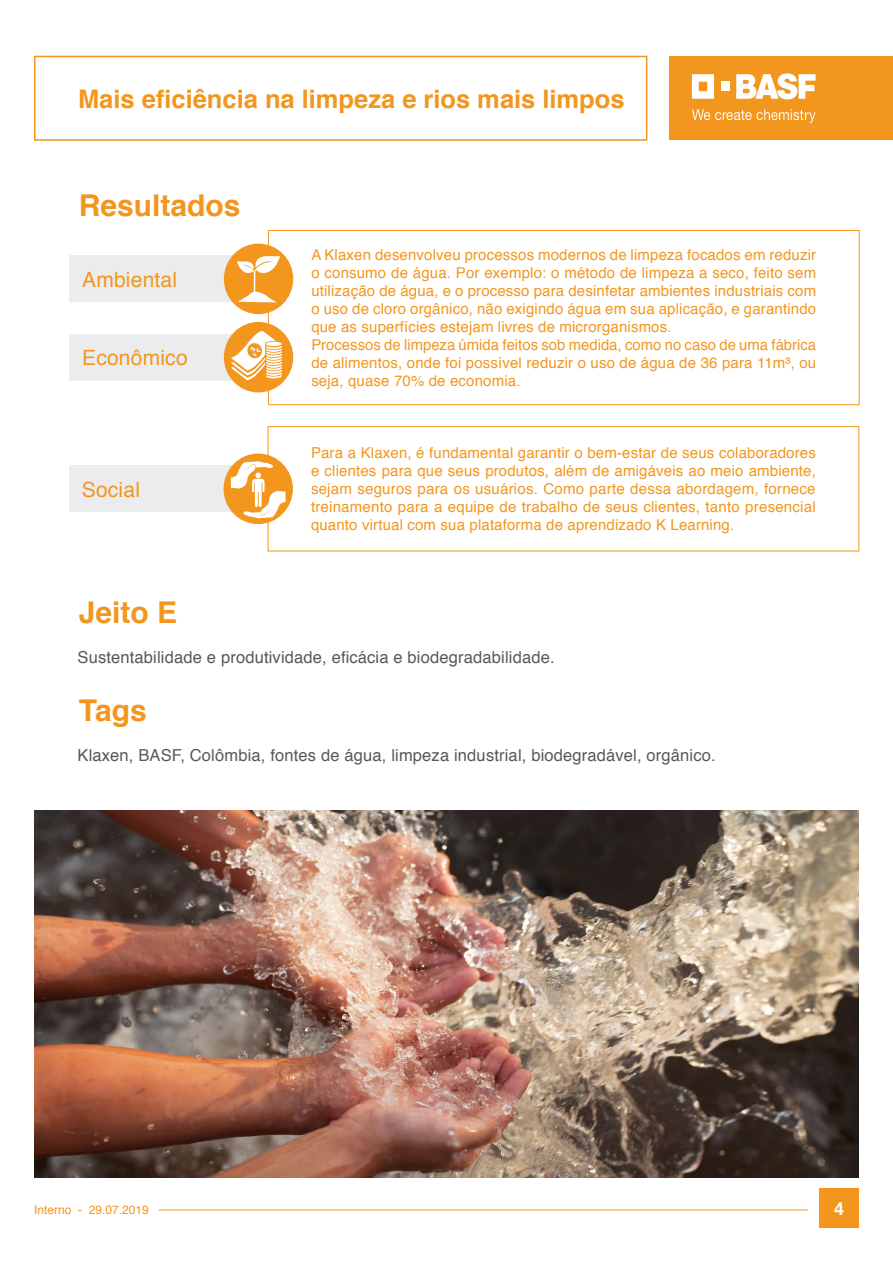
<style>
.page{position:relative;width:893px;height:1263px;background:#fff}
.page>*{position:absolute;margin:0;border:0;box-sizing:border-box;transform-origin:0 0}
.Subititulos_pagina{font:700 30px "Helvetica";color:#f3961e}
.t1{font:700 25.5px "Helvetica";color:#f3961e}
.Título_box_verde{font:21px "Helvetica";letter-spacing:.01em;color:#f3961e}
.t2{font:700 18px "Helvetica";color:#fff}
.Corpo_de_texto_base{font:16.5px "Helvetica";letter-spacing:.01em;color:#57585a}
.Texto_box_verde{font:15px/18px "Helvetica";letter-spacing:.01em;color:#f3961e;text-align:justify}
.t3{font:12px "Helvetica";color:#f3961e}
</style>
<div class="page">
<div style="left:669px;top:56px;width:224px;height:84px;background:#f3961e"></div>
<svg style="left:692px;top:74px;width:22px;height:25px"></svg>
<div style="left:721px;top:82px;width:8px;height:9px;background:#fff"></div>
<svg style="left:736px;top:73px;width:80px;height:26px"></svg>
<svg style="left:692px;top:109px;width:124px;height:14px"></svg>
<div style="left:34px;top:56px;width:613px;height:85px;border:2px solid #f3961e"></div>
<hr style="left:159px;top:1209px;width:649px;height:1px;background:#f3961e">
<div style="left:819px;top:1188px;width:40px;height:40px;background:#f3961e"></div>
<div style="left:69px;top:256px;width:198px;height:46px;background:#ececee"></div>
<div style="left:268px;top:230px;width:591px;height:175px;border:1px solid #f3961e"></div>
<div style="left:224px;top:243px;width:69px;height:71px;background:#f3961e;border-radius:50%"></div>
<svg style="left:237px;top:250px;width:43px;height:53px"></svg>
<div style="left:69px;top:334px;width:198px;height:46px;background:#ececee"></div>
<div style="left:224px;top:322px;width:69px;height:70px;background:#f3961e;border-radius:50%"></div>
<svg style="left:231px;top:331px;width:51px;height:49px"></svg>
<div style="left:69px;top:465px;width:198px;height:47px;background:#ececee"></div>
<div style="left:268px;top:426px;width:591px;height:125px;border:1px solid #f3961e"></div>
<div style="left:223px;top:453px;width:70px;height:71px;background:#f3961e;border-radius:50%"></div>
<svg style="left:231px;top:461px;width:55px;height:57px"></svg>
<img style="left:34px;top:810px;width:825px;height:368px">
<h2 class="t1" style="left:78px;top:78px;width:548px">Mais eficiência na limpeza e rios mais limpos</h2>
<p class="Subititulos_pagina" style="left:79px;top:181px;width:163px">Resultados</p>
<p class="Título_box_verde" style="left:82px;top:263px;width:97px">Ambiental</p>
<p class="Título_box_verde" style="left:82px;top:341px;width:107px">Econômico</p>
<p class="Título_box_verde" style="left:82px;top:473px;width:60px">Social</p>
<p class="Subititulos_pagina" style="left:79px;top:588px;width:100px">Jeito E</p>
<p class="Texto_box_verde" style="left:311px;top:246px;width:506px">A Klaxen desenvolveu processos modernos de limpeza focados em reduzir o consumo de água. Por exemplo: o método de limpeza a seco, feito sem utilização de água, e o processo para desinfetar ambientes industriais com o uso de cloro orgânico, não exigindo água em sua aplicação, e garantindo que as superfícies estejam livres de microrganismos.</p>
<p class="Texto_box_verde" style="left:311px;top:336px;width:506px">Processos de limpeza úmida feitos sob medida, como no caso de uma fábrica de alimentos, onde foi possível reduzir o uso de água de 36 para 11m³, ou seja, quase 70% de economia.</p>
<p class="Texto_box_verde" style="left:311px;top:445px;width:506px">Para a Klaxen, é fundamental garantir o bem-estar de seus colaboradores e clientes para que seus produtos, além de amigáveis ao meio ambiente, sejam seguros para os usuários. Como parte dessa abordagem, fornece treinamento para a equipe de trabalho de seus clientes, tanto presencial quanto virtual com sua plataforma de aprendizado K Learning.</p>
<p class="Corpo_de_texto_base" style="left:78px;top:644px;width:479px">Sustentabilidade e produtividade, eficácia e biodegradabilidade.</p>
<p class="Subititulos_pagina" style="left:79px;top:686px;width:69px">Tags</p>
<p class="Corpo_de_texto_base" style="left:78px;top:743px;width:640px">Klaxen, BASF, Colômbia, fontes de água, limpeza industrial, biodegradável, orgânico.</p>
<p class="t3" style="left:34px;top:1200px;width:116px">Interno - 29.07.2019</p>
<p class="t2" style="left:834px;top:1194px;width:12px">4</p>
</div>
